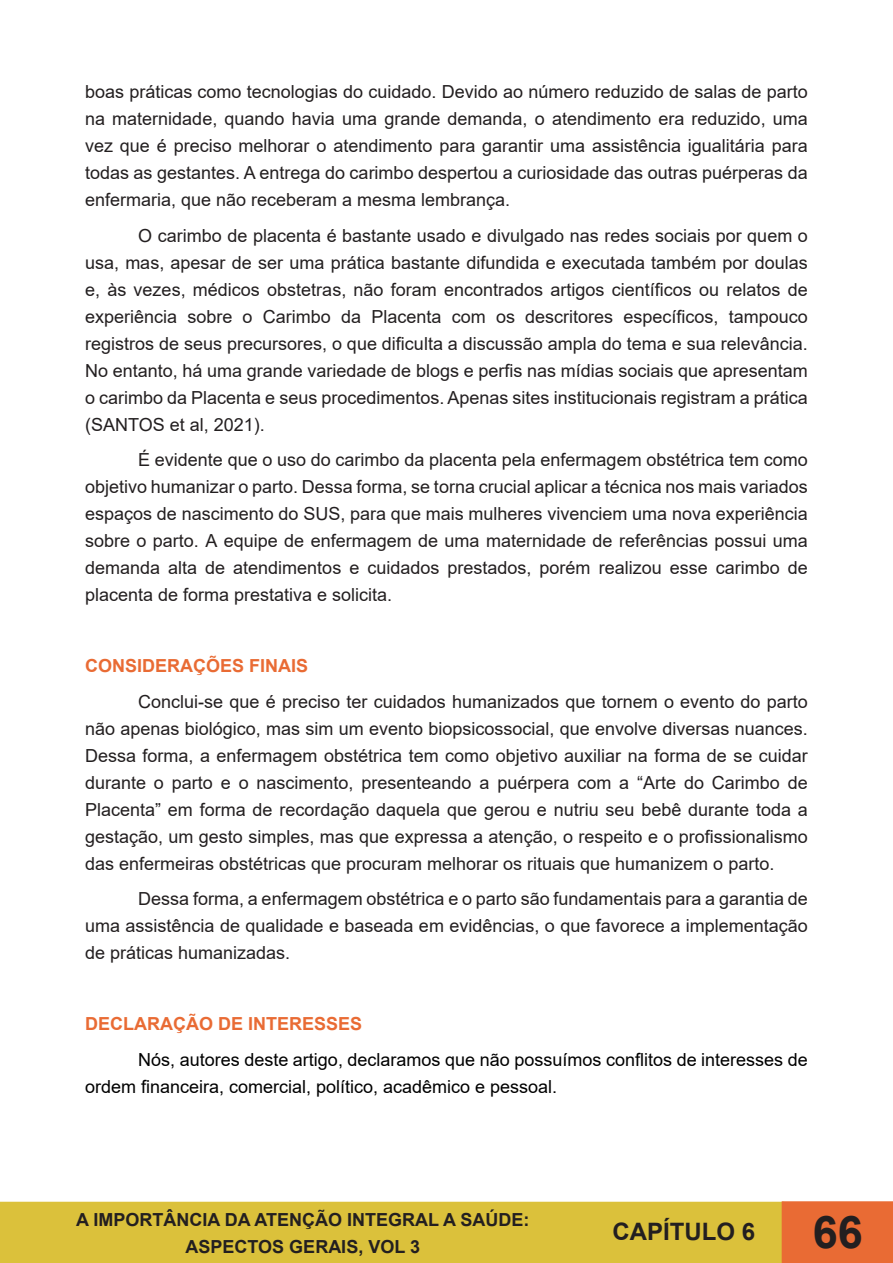
<style>
.page{position:relative;width:893px;height:1263px;background:#fff}
.page>*{position:absolute;margin:0;border:0;box-sizing:border-box;transform-origin:0 0}
.t1{font:700 45px "Arial";color:#231f20}
.t2{font:700 24px "Arial";color:#231f20}
.t3{font:18px/27px "Arial";color:#231f20;text-align:justify}
.t4{font:18px/27px "Arial";color:#000}
.t5{font:700 18px/27px "Arial";color:#231f20;text-align:center}
.t6{font:700 18px "Arial";color:#e96b34}
</style>
<div class="page">
<div style="left:1px;top:1202px;width:782px;height:60px;background:#dbc13b"></div>
<div style="left:0;top:1202px;width:784px;height:61px;border:2px solid #dbc13b"></div>
<div style="left:782px;top:1202px;width:111px;height:60px;background:#e96b34"></div>
<div style="left:782px;top:1201px;width:111px;height:62px;border:2px solid #e96b34"></div>
<p class="t3" style="left:85px;top:78px;width:724px">boas práticas como tecnologias do cuidado. Devido ao número reduzido de salas de parto na maternidade, quando havia uma grande demanda, o atendimento era reduzido, uma vez que é preciso melhorar o atendimento para garantir uma assistência igualitária para todas as gestantes. A entrega do carimbo despertou a curiosidade das outras puérperas da enfermaria, que não receberam a mesma lembrança.</p>
<p class="t3" style="left:85px;top:222px;width:724px;text-indent:53px">O carimbo de placenta é bastante usado e divulgado nas redes sociais por quem o usa, mas, apesar de ser uma prática bastante difundida e executada também por doulas e, às vezes, médicos obstetras, não foram encontrados artigos científicos ou relatos de experiência sobre o Carimbo da Placenta com os descritores específicos, tampouco registros de seus precursores, o que dificulta a discussão ampla do tema e sua relevância.<br>No entanto, há uma grande variedade de blogs e perfis nas mídias sociais que apresentam o carimbo da Placenta e seus procedimentos. Apenas sites institucionais registram a prática (SANTOS et al, 2021).</p>
<p class="t3" style="left:85px;top:446px;width:724px;text-indent:53px">É evidente que o uso do carimbo da placenta pela enfermagem obstétrica tem como objetivo humanizar o parto. Dessa forma, se torna crucial aplicar a técnica nos mais variados espaços de nascimento do SUS, para que mais mulheres vivenciem uma nova experiência sobre o parto. A equipe de enfermagem de uma maternidade de referências possui uma demanda alta de atendimentos e cuidados prestados, porém realizou esse carimbo de placenta de forma prestativa e solicita.</p>
<p class="t6" style="left:85px;top:653px;width:225px">CONSIDERAÇÕES FINAIS</p>
<p class="t3" style="left:85px;top:688px;width:724px;text-indent:53px">Conclui-se que é preciso ter cuidados humanizados que tornem o evento do parto não apenas biológico, mas sim um evento biopsicossocial, que envolve diversas nuances.<br>Dessa forma, a enfermagem obstétrica tem como objetivo auxiliar na forma de se cuidar durante o parto e o nascimento, presenteando a puérpera com a “Arte do Carimbo de Placenta” em forma de recordação daquela que gerou e nutriu seu bebê durante toda a gestação, um gesto simples, mas que expressa a atenção, o respeito e o profissionalismo das enfermeiras obstétricas que procuram melhorar os rituais que humanizem o parto.</p>
<p class="t3" style="left:85px;top:885px;width:724px;text-indent:53px">Dessa forma, a enfermagem obstétrica e o parto são fundamentais para a garantia de uma assistência de qualidade e baseada em evidências, o que favorece a implementação de práticas humanizadas.</p>
<p class="t6" style="left:85px;top:1011px;width:279px">DECLARAÇÃO DE INTERESSES</p>
<p class="t4" style="left:85px;top:1046px;width:724px;text-indent:53px">Nós, autores deste artigo, declaramos que não possuímos conflitos de interesses de ordem financeira, comercial, político, acadêmico e pessoal.</p>
<p class="t5" style="left:76px;top:1206px;width:455px">A IMPORTÂNCIA DA ATENÇÃO INTEGRAL A SAÚDE:<br>ASPECTOS GERAIS, VOL 3</p>
<h2 class="t2" style="left:612px;top:1215px;width:144px">CAPÍTULO 6</h2>
<h1 class="t1" style="left:813px;top:1201px;width:52px">66</h1>
</div>
